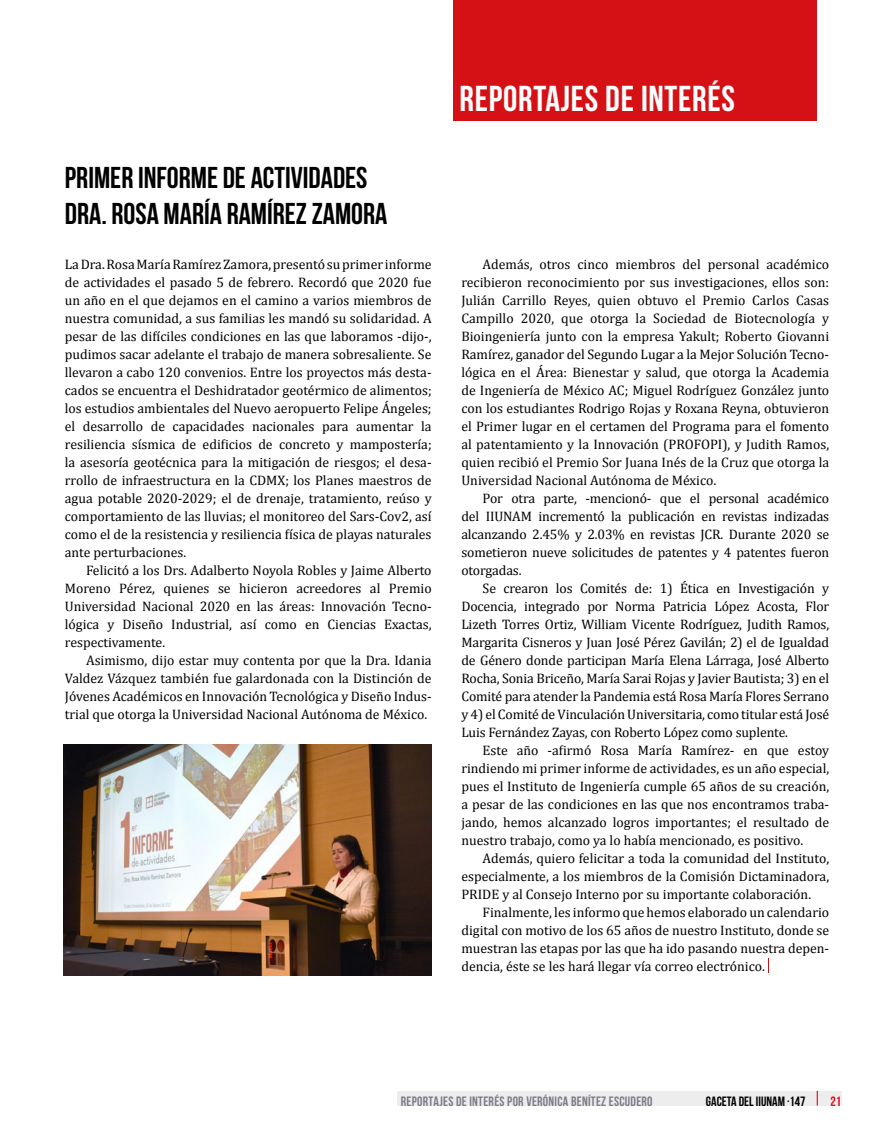
<style>
.page{position:relative;width:893px;height:1147px;background:#fff}
.page>*{position:absolute;margin:0;border:0;box-sizing:border-box;transform-origin:0 0}
.t1{font:700 36px "Bebas Neue";letter-spacing:.02em;color:#fff}
.t2{font:700 30px/36px "Bebas Neue";color:#000}
.t3{font:13.8px/18px "Cambria";color:#000;text-align:justify}
.t4{font:700 13.5px "Bebas Neue";letter-spacing:.02em;color:#7c7c89}
.t5{font:700 13.5px "Bebas Neue";color:#000}
.t6{font:700 13.5px "Bebas Neue";color:#e30613}
</style>
<div class="page">
<div style="left:397px;top:1091px;width:444px;height:15px;background:#ededed"></div>
<div style="left:453px;top:0;width:364px;height:120px;background:#d61116"></div>
<img style="left:64px;top:744px;width:368px;height:232px">
<svg style="left:768px;top:958px;width:1px;height:14px"></svg>
<h2 class="t2" style="left:65px;top:160px;width:324px">PRIMER INFORME DE ACTIVIDADES<br>DRA. ROSA MARÍA RAMÍREZ ZAMORA</h2>
<p class="t3" style="left:65px;top:255px;width:368px">La Dra. Rosa María Ramírez Zamora, presentó su primer informe de actividades el pasado 5 de febrero. Recordó que 2020 fue un año en el que dejamos en el camino a varios miembros de nuestra comunidad, a sus familias les mandó su solidaridad. A pesar de las difíciles condiciones en las que laboramos -dijo-, pudimos sacar adelante el trabajo de manera sobresaliente. Se llevaron a cabo 120 convenios. Entre los proyectos más desta&shy;cados se encuentra el Deshidratador geotérmico de alimentos; los estudios ambientales del Nuevo aeropuerto Felipe Ángeles; el desarrollo de capacidades nacionales para aumentar la resiliencia sísmica de edificios de concreto y mampostería; la asesoría geotécnica para la mitigación de riesgos; el desa&shy;rrollo de infraestructura en la CDMX; los Planes maestros de agua potable 2020-2029; el de drenaje, tratamiento, reúso y comportamiento de las lluvias; el monitoreo del Sars-Cov2, así como el de la resistencia y resiliencia física de playas naturales ante perturbaciones.</p>
<p class="t3" style="left:65px;top:561px;width:368px;text-indent:21px">Felicitó a los Drs. Adalberto Noyola Robles y Jaime Alberto Moreno Pérez, quienes se hicieron acreedores al Premio Universidad Nacional 2020 en las áreas: Innovación Tecno&shy;lógica y Diseño Industrial, así como en Ciencias Exactas, respectivamente.</p>
<p class="t3" style="left:65px;top:651px;width:368px;text-indent:21px">Asimismo, dijo estar muy contenta por que la Dra. Idania Valdez Vázquez también fue galardonada con la Distinción de Jóvenes Académicos en Innovación Tecnológica y Diseño Indus&shy;trial que otorga la Universidad Nacional Autónoma de México.</p>
<h1 class="t1" style="left:460px;top:79px;width:277px">REPORTAJES DE INTERÉS</h1>
<p class="t3" style="left:461px;top:255px;width:369px;text-indent:21px">Además, otros cinco miembros del personal académico recibieron reconocimiento por sus investigaciones, ellos son:<br>Julián Carrillo Reyes, quien obtuvo el Premio Carlos Casas Campillo 2020, que otorga la Sociedad de Biotecnología y Bioingeniería junto con la empresa Yakult; Roberto Giovanni Ramírez, ganador del Segundo Lugar a la Mejor Solución Tecno&shy;lógica en el Área: Bienestar y salud, que otorga la Academia de Ingeniería de México AC; Miguel Rodríguez González junto con los estudiantes Rodrigo Rojas y Roxana Reyna, obtuvieron el Primer lugar en el certamen del Programa para el fomento al patentamiento y la Innovación (PROFOPI), y Judith Ramos, quien recibió el Premio Sor Juana Inés de la Cruz que otorga la Universidad Nacional Autónoma de México.</p>
<p class="t3" style="left:461px;top:489px;width:369px;text-indent:21px">Por otra parte, -mencionó- que el personal académico del IIUNAM incrementó la publicación en revistas indizadas alcanzando 2.45% y 2.03% en revistas JCR. Durante 2020 se sometieron nueve solicitudes de patentes y 4 patentes fueron otorgadas.</p>
<p class="t3" style="left:461px;top:579px;width:369px;text-indent:21px">Se crearon los Comités de: 1) Ética en Investigación y Docencia, integrado por Norma Patricia López Acosta, Flor Lizeth Torres Ortiz, William Vicente Rodríguez, Judith Ramos, Margarita Cisneros y Juan José Pérez Gavilán; 2) el de Igualdad de Género donde participan María Elena Lárraga, José Alberto Rocha, Sonia Briceño, María Sarai Rojas y Javier Bautista; 3) en el Comité para atender la Pandemia está Rosa María Flores Serrano y 4) el Comité de Vinculación Universitaria, como titular está José Luis Fernández Zayas, con Roberto López como suplente.</p>
<p class="t3" style="left:461px;top:741px;width:369px;text-indent:21px">Este año -afirmó Rosa María Ramírez- en que estoy rindiendo mi primer informe de actividades, es un año especial, pues el Instituto de Ingeniería cumple 65 años de su creación, a pesar de las condiciones en las que nos encontramos traba&shy;jando, hemos alcanzado logros importantes; el resultado de nuestro trabajo, como ya lo había mencionado, es positivo.</p>
<p class="t3" style="left:461px;top:849px;width:369px;text-indent:21px">Además, quiero felicitar a toda la comunidad del Instituto, especialmente, a los miembros de la Comisión Dictaminadora, PRIDE y al Consejo Interno por su importante colaboración.</p>
<p class="t3" style="left:461px;top:903px;width:369px;text-indent:21px">Finalmente, les informo que hemos elaborado un calendario digital con motivo de los 65 años de nuestro Instituto, donde se muestran las etapas por las que ha ido pasando nuestra depen&shy;dencia, éste se les hará llegar vía correo electrónico.</p>
<p class="t4" style="left:401px;top:1093px;width:253px">REPORTAJES DE INTERÉS POR VERÓNICA BENÍTEZ ESCUDERO</p>
<p class="t5" style="left:706px;top:1093px;width:101px">GACETA DEL IIUNAM ·147</p>
<p class="t6" style="left:830px;top:1093px;width:12px">21</p>
</div>
